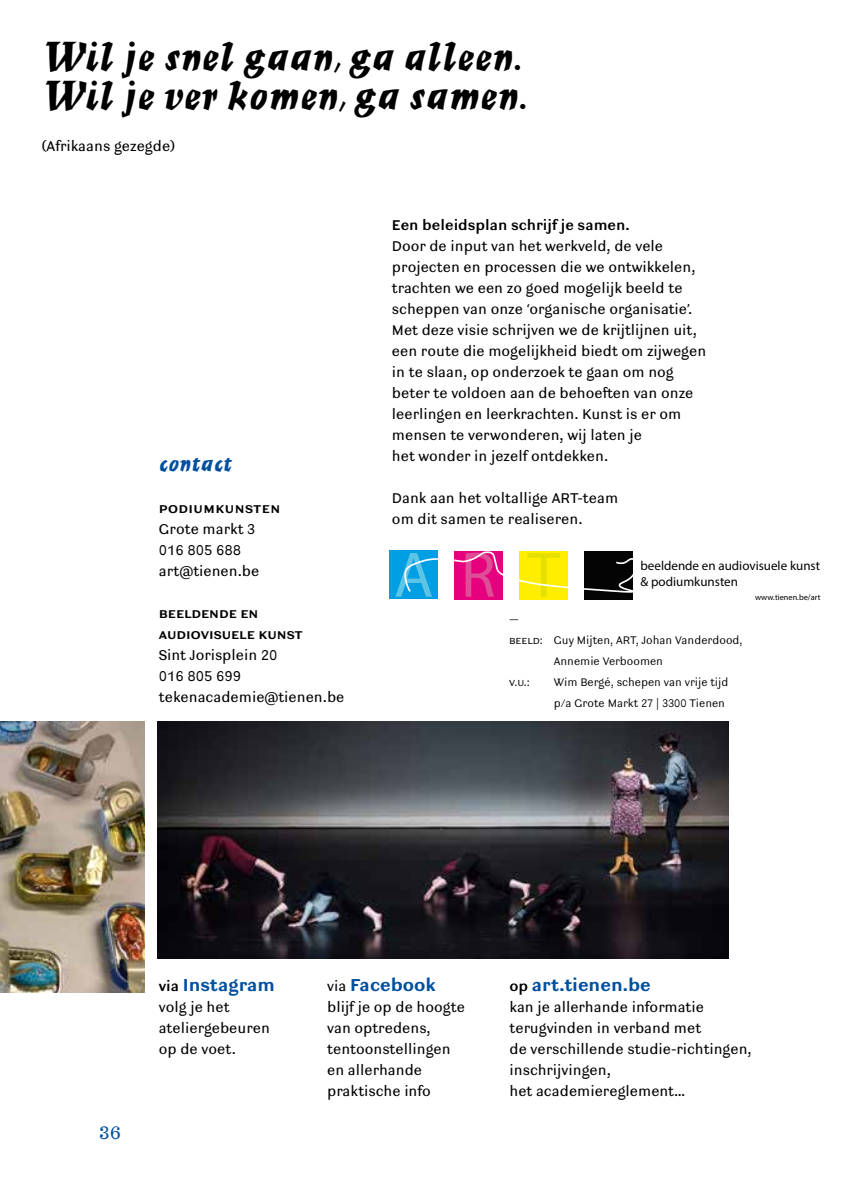
<style>
.page{position:relative;width:844px;height:1191px;background:#fff}
.page>*{position:absolute;margin:0;border:0;box-sizing:border-box;transform-origin:0 0}
.t1{font:64.92px "Myriad Pro";color:#5ec4e6}
.t2{font:40.25px/38.5px "Mercurius MT Std Bold Script";color:#000}
.t3{font:22.75px "Mercurius MT Std Bold Script";color:#004f9f}
.t4{font:700 19.25px "Ludwig Pro";color:#004f9f}
.t5{font:17.5px "Farao";color:#004f9f}
.t6{font:15.75px/21px "Ludwig Pro Blond";color:#000}
.t7{font:600 15.75px/21px "Ludwig Pro";color:#000}
.t8{font:600 15.75px "Ludwig Pro";letter-spacing:.03em;color:#000}
.t9{font:13.12px/15.6px "Myriad Pro";color:#000}
.t10{font:300 12.25px/21px "Ludwig Pro";color:#000}
.t11{font:8.22px "Myriad Pro";color:#000}
.s1{color:#dd4e96}
.s2{color:#e6e000}
.s3{font-weight:600;font-size:15.75px;color:#000}
.s4{font-family:"Ludwig Pro Blond";font-weight:400;font-size:15.75px;color:#000}
</style>
<div class="page">
<img style="left:0;top:721px;width:144px;height:271px">
<img style="left:158px;top:722px;width:570px;height:236px">
<div style="left:584px;top:551px;width:49px;height:48px;background:#040404"></div>
<div style="left:389px;top:550px;width:48px;height:49px;background:#009fe4"></div>
<div style="left:454px;top:551px;width:48px;height:48px;background:#e6007d"></div>
<div style="left:519px;top:551px;width:49px;height:48px;background:#fe0"></div>
<svg style="left:404px;top:550px;width:229px;height:43px"></svg>
<h2 class="t2" style="left:42px;top:38px;width:488px">Wil je snel gaan, ga alleen.<br>Wil je ver komen, ga samen.</h2>
<p class="t6" style="left:42px;top:135px;width:135px">(Afrikaans gezegde)</p>
<h3 class="t3" style="left:159px;top:449px;width:75px">contact</h3>
<p class="t8" style="left:159px;top:497px;width:123px">podiumkunsten</p>
<p class="t6" style="left:159px;top:518px;width:102px">Grote markt 3<br>016 805 688 art@tienen.be</p>
<p class="t7" style="left:159px;top:602px;width:143px">Beeldende en audiovisuele kunst</p>
<p class="t6" style="left:159px;top:644px;width:187px">Sint Jorisplein 20<br>016 805 699 tekenacademie@tienen.be</p>
<p class="t7" style="left:392px;top:215px;width:239px">Een beleidsplan schrijf je samen.</p>
<p class="t6" style="left:392px;top:236px;width:316px">Door de input van het werkveld, de vele projecten en processen die we ontwikkelen, trachten we een zo goed mogelijk beeld te scheppen van onze ‘organische organisatie’.<br>Met deze visie schrijven we de krijtlijnen uit, een route die mogelijkheid biedt om zijwegen in te slaan, op onderzoek te gaan om nog beter te voldoen aan de behoeften van onze leerlingen en leerkrachten. Kunst is er om mensen te verwonderen, wij laten je<br>het wonder in jezelf ontdekken.</p>
<p class="t6" style="left:392px;top:488px;width:228px">Dank aan het voltallige ART-team om dit samen te realiseren.</p>
<h1 class="t1" style="left:393px;top:535px;width:167px">A<span class="s1">R</span><span class="s2">T</span></h1>
<p class="t9" style="left:640px;top:557px;width:181px">beeldende en audiovisuele kunst &amp; podiumkunsten</p>
<p class="t11" style="left:754px;top:592px;width:67px">www.tienen.be/art</p>
<p class="t10" style="left:509px;top:608px;width:11px">—</p>
<p class="t10" style="left:509px;top:629px;width:235px">Beeld: Guy Mijten, ART, Johan Vanderdood,</p>
<p class="t10" style="left:553px;top:650px;width:111px">Annemie Verboomen</p>
<p class="t10" style="left:509px;top:671px;width:22px">V.U.:</p>
<p class="t10" style="left:553px;top:671px;width:176px">Wim Bergé, schepen van vrije tijd p/a Grote Markt 27 | 3300 Tienen</p>
<p class="t5" style="left:99px;top:1123px;width:23px">36</p>
<p class="t4" style="left:159px;top:972px;width:117px"><span class="s3">via</span> Instagram</p>
<p class="t6" style="left:159px;top:997px;width:113px">volg je het ateliergebeuren op de voet.</p>
<p class="t4" style="left:327px;top:972px;width:110px"><span class="s4">via</span> Facebook</p>
<p class="t6" style="left:327px;top:997px;width:139px">blijf je op de hoogte van optredens, tentoonstellingen en allerhande praktische info</p>
<p class="t4" style="left:509px;top:972px;width:143px"><span class="s3">op</span> art.tienen.be</p>
<p class="t6" style="left:509px;top:996px;width:244px">kan je allerhande informatie terugvinden in verband met<br>de verschillende studie-richtingen, inschrijvingen,<br>het academiereglement…</p>
</div>
